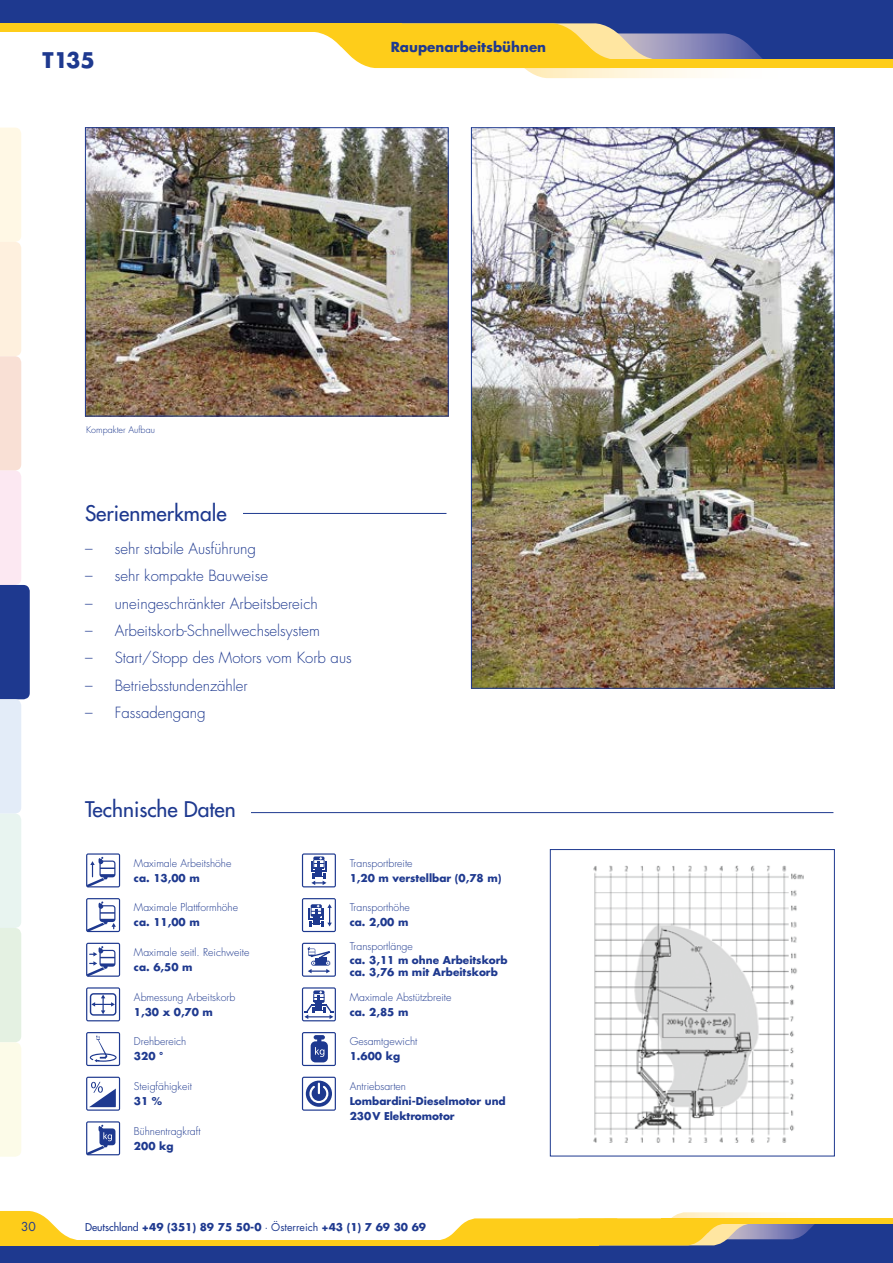
<style>
.page{position:relative;width:893px;height:1263px;background:#fff}
.page>*{position:absolute;margin:0;border:0;box-sizing:border-box;transform-origin:0 0}
.t1{font:21px "Futura";color:#1e398f}
.t2{font:700 21px "Futura";color:#1e398f}
.t3{font:300 15px "Futura";color:#1e398f}
.t4{font:700 13.5px "Futura";color:#1e398f}
.t5{font:12px "Futura";color:#1e398f}
.t6{font:700 10.5px/12px "Futura";color:#1e398f}
.t7{font:300 10.5px "Futura";color:#1e398f}
.t8{font:300 9px "Futura";color:#1e398f}
.s1{font-weight:400}
</style>
<div class="page">
<div style="left:0;top:0;width:893px;height:60px;background:#1e398f"></div>
<img style="left:515px;top:68px;width:193px;height:10px">
<img style="left:664px;top:33px;width:99px;height:27px">
<div style="left:0;top:23px;width:402px;height:9px;background:#fecd1a"></div>
<div style="left:510px;top:60px;width:383px;height:8px;background:#fecd1a"></div>
<svg style="left:34px;top:23px;width:630px;height:45px"></svg>
<svg style="left:0;top:1211px;width:893px;height:52px"></svg>
<svg style="left:0;top:128px;width:30px;height:1029px"></svg>
<img style="left:473px;top:129px;width:360px;height:558px">
<img style="left:87px;top:129px;width:360px;height:285px">
<div style="left:85px;top:127px;width:364px;height:289px;border:1px solid #1e398f"></div>
<img style="left:593px;top:865px;width:210px;height:278px">
<div style="left:550px;top:849px;width:285px;height:307px;border:1px solid #1e398f"></div>
<svg style="left:86px;top:853px;width:34px;height:34px"></svg>
<svg style="left:86px;top:898px;width:34px;height:34px"></svg>
<svg style="left:86px;top:943px;width:34px;height:34px"></svg>
<svg style="left:86px;top:987px;width:34px;height:34px"></svg>
<div style="left:90px;top:993px;width:26px;height:23px;border:1px solid #1e398f;border-radius:3px"></div>
<svg style="left:86px;top:1032px;width:34px;height:34px"></svg>
<svg style="left:86px;top:1077px;width:34px;height:34px"></svg>
<svg style="left:86px;top:1121px;width:34px;height:34px"></svg>
<svg style="left:302px;top:853px;width:34px;height:34px"></svg>
<svg style="left:302px;top:898px;width:34px;height:34px"></svg>
<svg style="left:302px;top:943px;width:34px;height:34px"></svg>
<svg style="left:302px;top:987px;width:34px;height:34px"></svg>
<svg style="left:302px;top:1032px;width:34px;height:34px"></svg>
<svg style="left:302px;top:1077px;width:34px;height:34px"></svg>
<hr style="left:85px;top:513px;width:361px;height:1px;background:#1e398f">
<div style="left:85px;top:504px;width:157px;height:17px;background:#fff"></div>
<hr style="left:85px;top:812px;width:748px;height:1px;background:#1e398f">
<div style="left:85px;top:801px;width:166px;height:16px;background:#fff"></div>
<h1 class="t2" style="left:43px;top:46px;width:54px">T135</h1>
<p class="t4" style="left:391px;top:38px;width:157px">Raupenarbeitsbühnen</p>
<p class="t8" style="left:86px;top:425px;width:70px">Kompakter Aufbau</p>
<h1 class="t1" style="left:85px;top:499px;width:143px">Serienmerkmale</h1>
<h2 class="t3" style="left:85px;top:540px;width:173px">– sehr stabile Ausführung</h2>
<h2 class="t3" style="left:85px;top:567px;width:185px">– sehr kompakte Bauweise</h2>
<h2 class="t3" style="left:85px;top:594px;width:234px">– uneingeschränkter Arbeitsbereich</h2>
<h2 class="t3" style="left:85px;top:621px;width:237px">– Arbeitskorb-Schnellwechselsystem</h2>
<h2 class="t3" style="left:85px;top:649px;width:268px">– Start/Stopp des Motors vom Korb aus</h2>
<h2 class="t3" style="left:85px;top:676px;width:164px">– Betriebsstundenzähler</h2>
<h2 class="t3" style="left:85px;top:703px;width:122px">– Fassadengang</h2>
<h1 class="t1" style="left:85px;top:796px;width:152px">Technische Daten</h1>
<p class="t7" style="left:134px;top:856px;width:99px">Maximale Arbeitshöhe</p>
<p class="t6" style="left:134px;top:872px;width:67px">ca. 13,00 m</p>
<p class="t7" style="left:134px;top:901px;width:106px">Maximale Plattformhöhe</p>
<p class="t6" style="left:134px;top:916px;width:67px">ca. 11,00 m</p>
<p class="t7" style="left:134px;top:946px;width:117px">Maximale seitl. Reichweite</p>
<p class="t6" style="left:134px;top:961px;width:60px">ca. 6,50 m</p>
<p class="t7" style="left:134px;top:990px;width:103px">Abmessung Arbeitskorb</p>
<p class="t6" style="left:134px;top:1006px;width:81px">1,30 x 0,70 m</p>
<p class="t7" style="left:134px;top:1035px;width:54px">Drehbereich</p>
<p class="t6" style="left:134px;top:1050px;width:31px">320 °</p>
<p class="t7" style="left:134px;top:1080px;width:60px">Steigfähigkeit</p>
<p class="t6" style="left:134px;top:1095px;width:30px">31 %</p>
<p class="t7" style="left:134px;top:1124px;width:68px">Bühnentragkraft</p>
<p class="t6" style="left:134px;top:1139px;width:41px">200 kg</p>
<p class="t7" style="left:350px;top:856px;width:64px">Transportbreite</p>
<p class="t6" style="left:350px;top:872px;width:153px">1,20 m verstellbar (0,78 m)</p>
<p class="t7" style="left:350px;top:901px;width:62px">Transporthöhe</p>
<p class="t6" style="left:350px;top:916px;width:60px">ca. 2,00 m</p>
<p class="t7" style="left:350px;top:939px;width:65px">Transportlänge</p>
<p class="t6" style="left:350px;top:954px;width:160px">ca. 3,11 m ohne Arbeitskorb ca. 3,76 m mit Arbeitskorb</p>
<p class="t7" style="left:350px;top:990px;width:103px">Maximale Abstützbreite</p>
<p class="t6" style="left:350px;top:1006px;width:60px">ca. 2,85 m</p>
<p class="t7" style="left:350px;top:1035px;width:69px">Gesamtgewicht</p>
<p class="t6" style="left:350px;top:1050px;width:52px">1.600 kg</p>
<p class="t7" style="left:350px;top:1080px;width:58px">Antriebsarten</p>
<p class="t6" style="left:350px;top:1093px;width:158px;line-height:15px">Lombardini-Dieselmotor und<br>230V Elektromotor</p>
<p class="t5" style="left:21px;top:1218px;width:16px">30</p>
<p class="t6" style="left:85px;top:1220px;width:343px"><span class="s1">Deutschland</span> +49 (351) 89 75 50-0 <span class="s1">· Österreich</span> +43 (1) 7 69 30 69</p>
</div>
